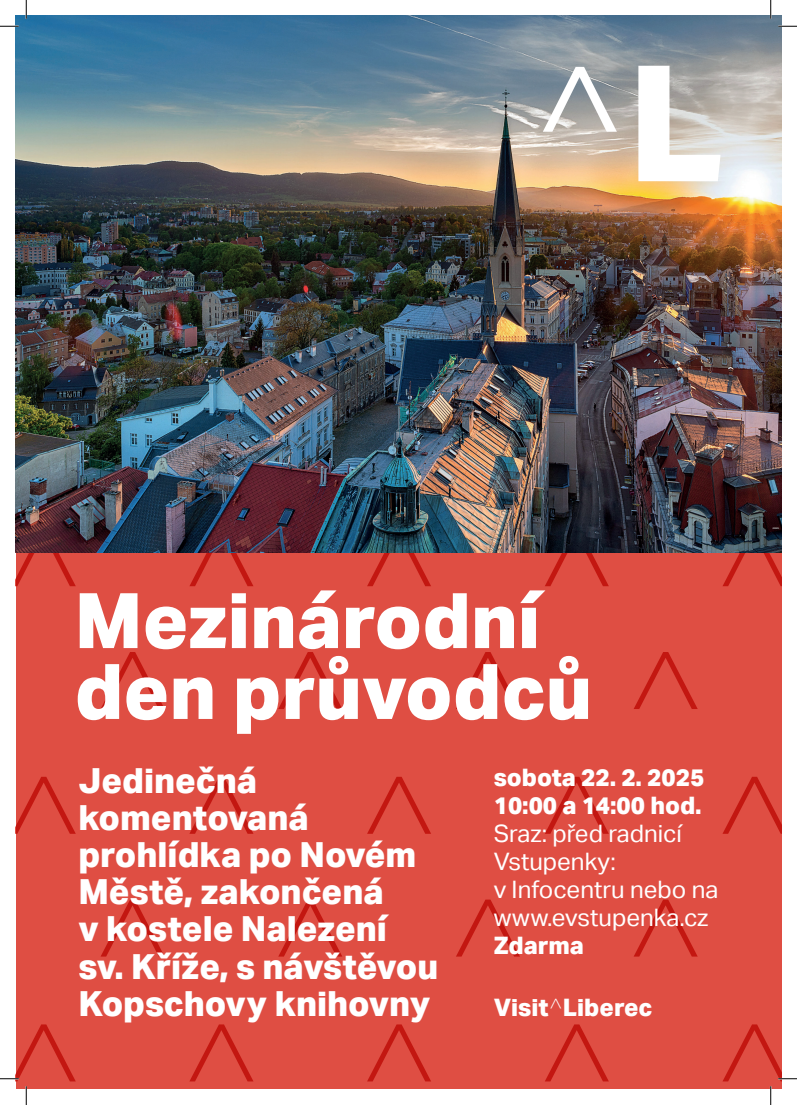
<style>
.page{position:relative;width:797px;height:1105px;background:#fff}
.page>*{position:absolute;margin:0;border:0;box-sizing:border-box;transform-origin:0 0}
.t1{font:300 161.62px "Aktiv Grotesk";color:#fff}
.t2{font:800 76.75px/70.9px "Aktiv Grotesk";color:#fff}
.t3{font:800 34.5px/37.2px "Aktiv Grotesk";color:#fff}
.t4{font:24px/28px "Aktiv Grotesk";color:#fff}
.t5{font:800 24px/28px "Aktiv Grotesk";color:#fff}
.s1{font-weight:800}
.s2{font-weight:100}
</style>
<div class="page">
<div style="left:16px;top:552px;width:765px;height:537px;background:#df4e43"></div>
<svg style="left:101px;top:899px;width:63px;height:57px"></svg>
<svg style="left:279px;top:899px;width:63px;height:57px"></svg>
<svg style="left:16px;top:777px;width:60px;height:57px"></svg>
<svg style="left:189px;top:777px;width:64px;height:57px"></svg>
<svg style="left:190px;top:1024px;width:63px;height:57px"></svg>
<svg style="left:101px;top:652px;width:64px;height:57px"></svg>
<svg style="left:278px;top:652px;width:64px;height:57px"></svg>
<svg style="left:16px;top:552px;width:60px;height:34px"></svg>
<svg style="left:189px;top:552px;width:64px;height:34px"></svg>
<svg style="left:456px;top:899px;width:64px;height:57px"></svg>
<svg style="left:634px;top:899px;width:63px;height:57px"></svg>
<svg style="left:367px;top:777px;width:64px;height:57px"></svg>
<svg style="left:545px;top:777px;width:64px;height:57px"></svg>
<svg style="left:367px;top:1024px;width:64px;height:57px"></svg>
<svg style="left:545px;top:1024px;width:64px;height:57px"></svg>
<svg style="left:722px;top:777px;width:59px;height:57px"></svg>
<svg style="left:456px;top:652px;width:64px;height:57px"></svg>
<svg style="left:634px;top:652px;width:63px;height:57px"></svg>
<svg style="left:367px;top:552px;width:64px;height:34px"></svg>
<svg style="left:545px;top:552px;width:64px;height:34px"></svg>
<svg style="left:722px;top:552px;width:59px;height:34px"></svg>
<img style="left:16px;top:16px;width:765px;height:536px">
<svg style="left:0;top:25px;width:19px;height:2px"></svg>
<svg style="left:778px;top:25px;width:19px;height:2px"></svg>
<svg style="left:25px;top:0;width:2px;height:19px"></svg>
<svg style="left:0;top:1024px;width:76px;height:81px"></svg>
<svg style="left:770px;top:0;width:1px;height:19px"></svg>
<svg style="left:723px;top:1024px;width:74px;height:81px"></svg>
<h1 class="t1" style="left:532px;top:31px;width:194px">^<span class="s1">L</span></h1>
<h2 class="t2" style="left:75px;top:586px;width:519px">Mezinárodní den průvodců</h2>
<p class="t3" style="left:78px;top:762px;width:361px">Jedinečná komentovaná prohlídka po Novém<br>Městě, zakončená<br>v kostele Nalezení sv. Kříže, s návštěvou<br>Kopschovy knihovny</p>
<p class="t5" style="left:494px;top:764px;width:212px">sobota 22. 2. 2025<br>10:00 a 14:00 hod.</p>
<p class="t4" style="left:494px;top:820px;width:226px">Sraz: před radnicí<br>Vstupenky:<br>v Infocentru nebo na www.evstupenka.cz</p>
<p class="t5" style="left:494px;top:932px;width:92px">Zdarma</p>
<p class="t5" style="left:494px;top:993px;width:160px">Visit<span class="s2">^</span>Liberec</p>
</div>
